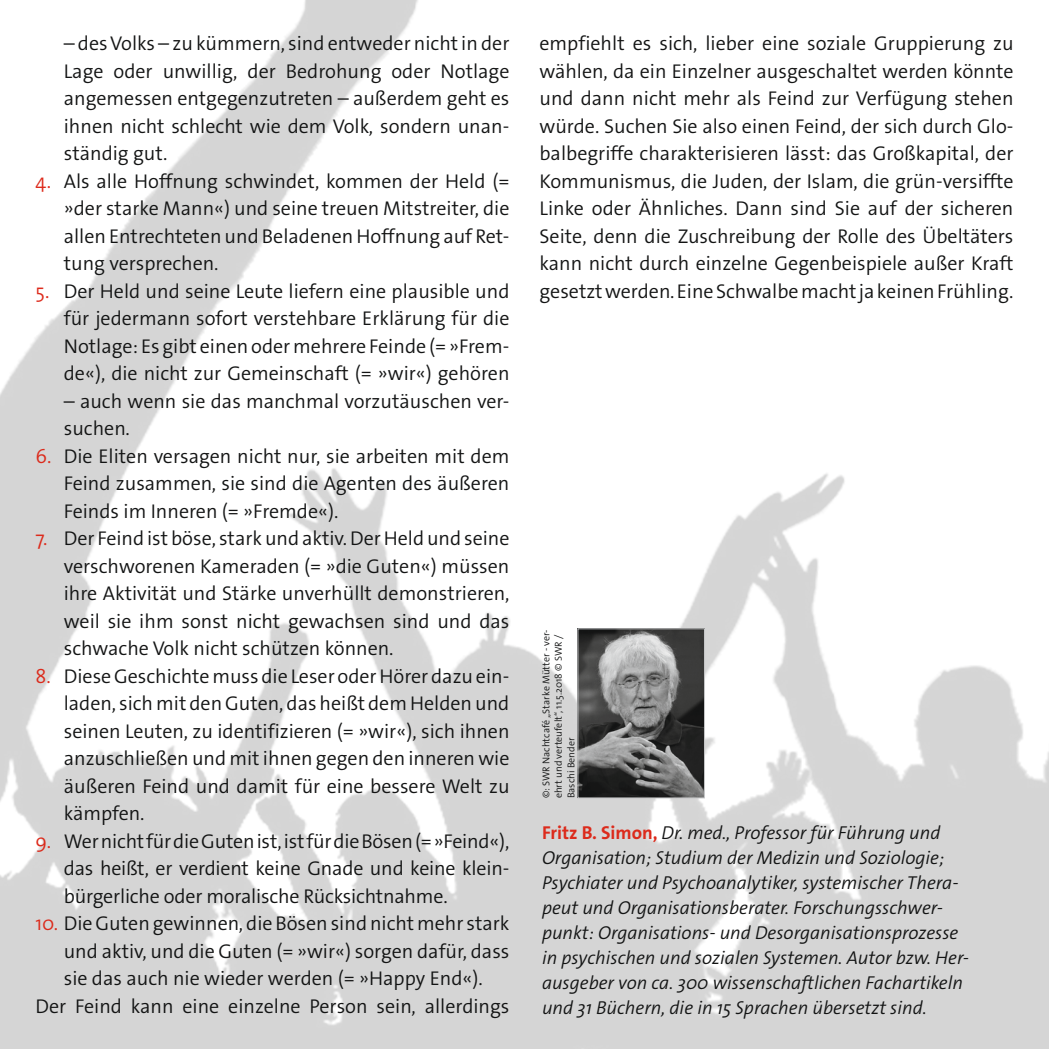
<style>
.page{position:relative;width:1049px;height:1049px;background:#fff}
.page>*{position:absolute;margin:0;border:0;box-sizing:border-box;transform-origin:0 0}
.t1{font:300 20px/27.5px "The Sans Os F";color:#131414;text-align:justify}
.t2{font:italic 300 18.75px/25px "The Sans Os F";color:#131414}
.t3{font:300 10px/12.5px "The Sans Os F";color:#131414}
.s1{color:#dd2b1c}
.s2{font-weight:700;font-style:normal;color:#dd2b1c}
</style>
<div class="page">
<img style="left:0;top:0;width:1049px;height:1049px">
<img style="left:579px;top:630px;width:124px;height:166px">
<div style="left:577px;top:628px;width:128px;height:170px;border:1px solid #c5c6c7"></div>
<p class="t1" style="left:64px;top:30px;width:447px">– des Volks – zu kümmern, sind entweder nicht in der Lage oder unwillig, der Bedrohung oder Notlage angemessen entgegenzutreten – außerdem geht es ihnen nicht schlecht wie dem Volk, sondern unan&shy;ständig gut.</p>
<p class="t1" style="left:64px;top:167px;width:447px;text-indent:-28px"><span class="s1">4.</span> Als alle Hoffnung schwindet, kommen der Held (= »der starke Mann«) und seine treuen Mitstreiter, die allen Entrechteten und Beladenen Hoffnung auf Ret&shy;tung versprechen.</p>
<p class="t1" style="left:64px;top:277px;width:447px;text-indent:-28px"><span class="s1">5.</span> Der Held und seine Leute liefern eine plausible und für jedermann sofort verstehbare Erklärung für die Notlage: Es gibt einen oder mehrere Feinde (= »Frem&shy;de«), die nicht zur Gemeinschaft (= »wir«) gehören</p>
<p class="t1" style="left:64px;top:387px;width:447px">– auch wenn sie das manchmal vorzutäuschen ver&shy;suchen.</p>
<p class="t1" style="left:64px;top:442px;width:447px;text-indent:-28px"><span class="s1">6.</span> Die Eliten versagen nicht nur, sie arbeiten mit dem Feind zusammen, sie sind die Agenten des äußeren Feinds im Inneren (= »Fremde«).</p>
<p class="t1" style="left:64px;top:525px;width:447px;text-indent:-28px"><span class="s1">7.</span> Der Feind ist böse, stark und aktiv. Der Held und seine verschworenen Kameraden (= »die Guten«) müssen ihre Aktivität und Stärke unverhüllt demonstrieren, weil sie ihm sonst nicht gewachsen sind und das schwache Volk nicht schützen können.</p>
<p class="t1" style="left:64px;top:662px;width:447px;text-indent:-28px"><span class="s1">8.</span> Diese Geschichte muss die Leser oder Hörer dazu ein&shy;laden, sich mit den Guten, das heißt dem Helden und seinen Leuten, zu identifizieren (= »wir«), sich ihnen anzuschließen und mit ihnen gegen den inneren wie äußeren Feind und damit für eine bessere Welt zu kämpfen.</p>
<p class="t1" style="left:64px;top:827px;width:447px;text-indent:-28px"><span class="s1">9.</span> Wer nicht für die Guten ist, ist für die Bösen (= »Feind«), das heißt, er verdient keine Gnade und keine klein&shy;bürgerliche oder moralische Rücksichtnahme.</p>
<p class="t1" style="left:35px;top:910px;width:476px"><span class="s1">10.</span> Die Guten gewinnen, die Bösen sind nicht mehr stark</p>
<p class="t1" style="left:64px;top:937px;width:447px">und aktiv, und die Guten (= »wir«) sorgen dafür, dass</p>
<p class="t1" style="left:64px;top:965px;width:421px">sie das auch nie wieder werden (= »Happy End«).</p>
<p class="t1" style="left:35px;top:992px;width:475px">Der Feind kann eine einzelne Person sein, allerdings</p>
<p class="t1" style="left:539px;top:30px;width:476px">empfiehlt es sich, lieber eine soziale Gruppierung zu wählen, da ein Einzelner ausgeschaltet werden könnte und dann nicht mehr als Feind zur Verfügung stehen würde. Suchen Sie also einen Feind, der sich durch Glo&shy;balbegriffe charakterisieren lässt: das Großkapital, der Kommunismus, die Juden, der Islam, die grün-versiffte Linke oder Ähnliches. Dann sind Sie auf der sicheren Seite, denn die Zuschreibung der Rolle des Übeltäters kann nicht durch einzelne Gegenbeispiele außer Kraft gesetzt werden. Eine Schwalbe macht ja keinen Frühling.</p>
<p class="t3" style="left:540px;top:798px;width:170px;rotate:-90deg">©: SWR Nachtcafé „Starke Mütter - ver&shy;ehrt und verteufelt“, 11.5.2018 © SWR /<br>Baschi Bender</p>
<p class="t2" style="left:542px;top:820px;width:428px"><span class="s2">Fritz B. Simon,</span> Dr. med., Professor für Führung und Organisation; Studium der Medizin und Soziologie; Psychiater und Psychoanalytiker, systemischer Thera&shy;peut und Organisationsberater. Forschungsschwer&shy;punkt: Organisations- und Desorganisationsprozesse in psychischen und sozialen Systemen. Autor bzw. Her&shy;ausgeber von ca. 300 wissenschaftlichen Fachartikeln und 31 Büchern, die in 15 Sprachen übersetzt sind.</p>
</div>
